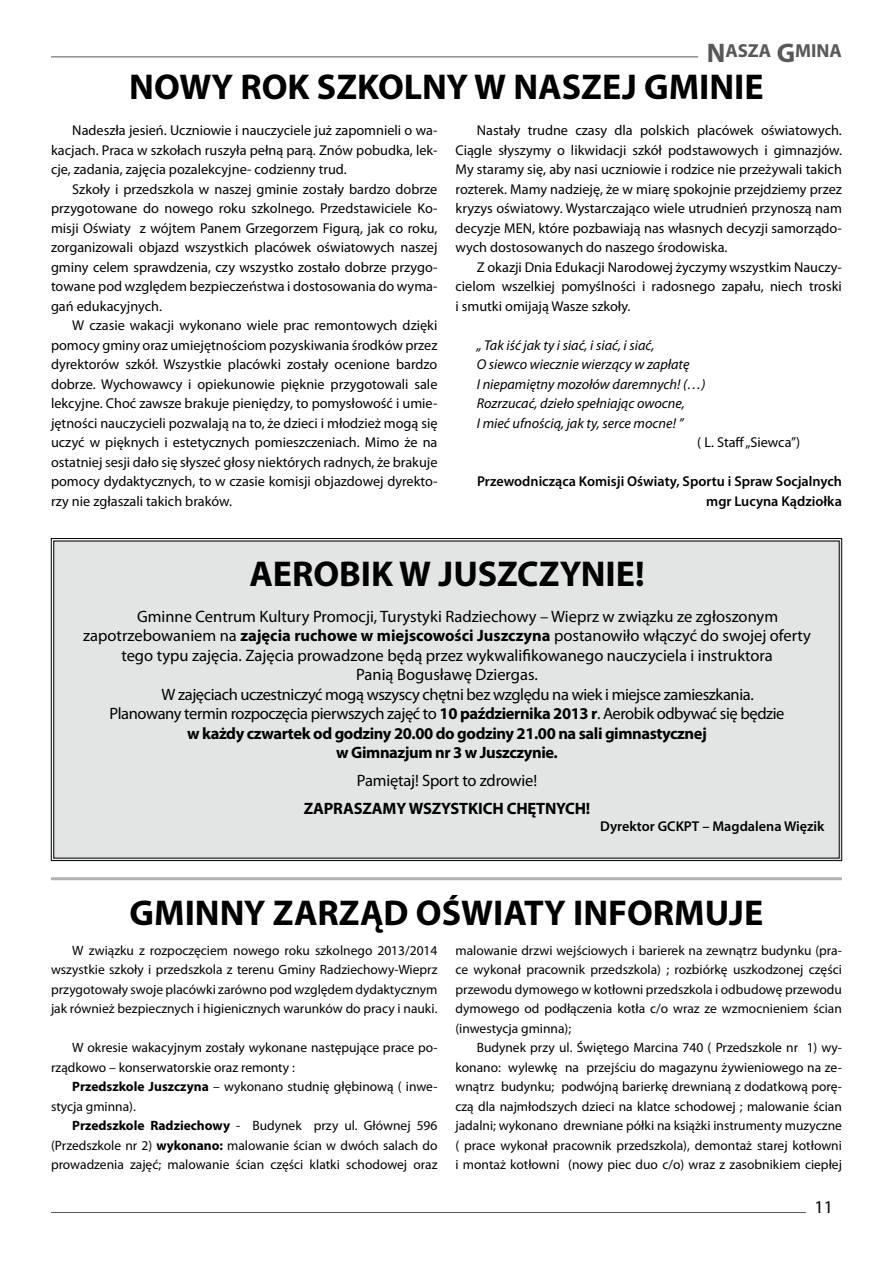
<style>
.page{position:relative;width:893px;height:1263px;background:#fff}
.page>*{position:absolute;margin:0;border:0;box-sizing:border-box;transform-origin:0 0}
.t1{font:700 36px "Myriad Pro";color:#000}
.t2{font:700 18.9px "Myriad Pro";color:#58585a}
.t3{font:18px "Myriad Pro";color:#000}
.t4{font:16.5px "Myriad Pro";letter-spacing:-.005em;color:#000}
.t5{font:16.5px "Myriad Pro";letter-spacing:-.025em;color:#000}
.t6{font:700 16.5px "Myriad Pro";letter-spacing:-.025em;color:#000}
.t7{font:14.25px/19.5px "Myriad Pro";color:#000;text-align:justify}
.t8{font:italic 14.25px/19.5px "Myriad Pro";color:#000}
.t9{font:600 14.25px/19.5px "Myriad Pro";color:#000;text-align:right}
.t10{font:13.5px/19.5px "Myriad Pro";color:#000;text-align:justify}
.s1{font-size:27px}
.s2{font-weight:700}
</style>
<div class="page">
<hr style="left:51px;top:56px;width:647px;height:1px;background:#58585a">
<hr style="left:51px;top:1212px;width:755px;height:1px;background:#58585a">
<hr style="left:51px;top:877px;width:791px;height:3px;background:#b1b3b4">
<div style="left:51px;top:538px;width:791px;height:323px;background:#e3e4e4"></div>
<h2 class="t2" style="left:707px;top:39px;width:137px"><span class="s1">N</span>ASZA <span class="s1">G</span>MINA</h2>
<h1 class="t1" style="left:129px;top:64px;width:636px">NOWY ROK SZKOLNY W NASZEJ GMINIE</h1>
<p class="t7" style="left:51px;top:121px;width:388px;text-indent:21px">Nadeszła jesień. Uczniowie i nauczyciele już zapomnieli o wa&shy;kacjach. Praca w szkołach ruszyła pełną parą. Znów pobudka, lek&shy;cje, zadania, zajęcia pozalekcyjne- codzienny trud.</p>
<p class="t7" style="left:51px;top:179px;width:388px;text-indent:21px">Szkoły i przedszkola w naszej gminie zostały bardzo dobrze przygotowane do nowego roku szkolnego. Przedstawiciele Ko&shy;misji Oświaty z wójtem Panem Grzegorzem Figurą, jak co roku, zorganizowali objazd wszystkich placówek oświatowych naszej gminy celem sprawdzenia, czy wszystko zostało dobrze przygo&shy;towane pod względem bezpieczeństwa i dostosowania do wyma&shy;gań edukacyjnych.</p>
<p class="t7" style="left:51px;top:316px;width:388px;text-indent:21px">W czasie wakacji wykonano wiele prac remontowych dzięki pomocy gminy oraz umiejętnościom pozyskiwania środków przez dyrektorów szkół. Wszystkie placówki zostały ocenione bardzo dobrze. Wychowawcy i opiekunowie pięknie przygotowali sale lekcyjne. Choć zawsze brakuje pieniędzy, to pomysłowość i umie&shy;jętności nauczycieli pozwalają na to, że dzieci i młodzież mogą się uczyć w pięknych i estetycznych pomieszczeniach. Mimo że na ostatniej sesji dało się słyszeć głosy niektórych radnych, że brakuje pomocy dydaktycznych, to w czasie komisji objazdowej dyrekto&shy;rzy nie zgłaszali takich braków.</p>
<p class="t7" style="left:455px;top:121px;width:388px;text-indent:21px">Nastały trudne czasy dla polskich placówek oświatowych.<br>Ciągle słyszymy o likwidacji szkół podstawowych i gimnazjów.<br>My staramy się, aby nasi uczniowie i rodzice nie przeżywali takich rozterek. Mamy nadzieję, że w miarę spokojnie przejdziemy przez kryzys oświatowy. Wystarczająco wiele utrudnień przynoszą nam decyzje MEN, które pozbawiają nas własnych decyzji samorządo&shy;wych dostosowanych do naszego środowiska.</p>
<p class="t7" style="left:455px;top:257px;width:388px;text-indent:21px">Z okazji Dnia Edukacji Narodowej życzymy wszystkim Nauczy&shy;cielom wszelkiej pomyślności i radosnego zapału, niech troski i smutki omijają Wasze szkoły.</p>
<p class="t8" style="left:477px;top:335px;width:230px">„ Tak iść jak ty i siać, i siać, i siać,<br>O siewco wiecznie wierzący w zapłatę<br>I niepamiętny mozołów daremnych! (…)<br>Rozrzucać, dzieło spełniając owocne,<br>I mieć ufnością, jak ty, serce mocne! ”</p>
<p class="t7" style="left:697px;top:432px;width:104px">( L. Staff „Siewca”)</p>
<p class="t9" style="left:477px;top:471px;width:366px">Przewodnicząca Komisji Oświaty, Sportu i Spraw Socjalnych mgr Lucyna Kądziołka</p>
<h1 class="t1" style="left:249px;top:550px;width:397px">AEROBIK W JUSZCZYNIE!</h1>
<p class="t4" style="left:137px;top:606px;width:642px">Gminne Centrum Kultury Promocji, Turystyki Radziechowy – Wieprz w związku ze zgłoszonym</p>
<p class="t4" style="left:83px;top:626px;width:729px">zapotrzebowaniem na <span class="s2">zajęcia ruchowe w miejscowości Juszczyna</span> postanowiło włączyć do swojej oferty</p>
<p class="t4" style="left:121px;top:645px;width:653px">tego typu zajęcia. Zajęcia prowadzone będą przez wykwalifikowanego nauczyciela i instruktora</p>
<p class="t4" style="left:356px;top:665px;width:183px">Panią Bogusławę Dziergas.</p>
<p class="t5" style="left:162px;top:684px;width:594px">W zajęciach uczestniczyć mogą wszyscy chętni bez względu na wiek i miejsce zamieszkania.</p>
<p class="t5" style="left:109px;top:704px;width:677px">Planowany termin rozpoczęcia pierwszych zajęć to <span class="s2">10 października 2013 r</span>. Aerobik odbywać się będzie</p>
<p class="t6" style="left:187px;top:723px;width:521px">w każdy czwartek od godziny 20.00 do godziny 21.00 na sali gimnastycznej</p>
<p class="t6" style="left:336px;top:742px;width:223px">w Gimnazjum nr 3 w Juszczynie.</p>
<p class="t4" style="left:357px;top:771px;width:182px">Pamiętaj! Sport to zdrowie!</p>
<p class="t6" style="left:304px;top:798px;width:288px">ZAPRASZAMY WSZYSTKICH CHĘTNYCH!</p>
<p class="t9" style="left:600px;top:816px;width:226px">Dyrektor GCKPT – Magdalena Więzik</p>
<h1 class="t1" style="left:130px;top:889px;width:635px">GMINNY ZARZĄD OŚWIATY INFORMUJE</h1>
<p class="t10" style="left:51px;top:940px;width:388px;text-indent:21px">W związku z rozpoczęciem nowego roku szkolnego 2013/2014 wszystkie szkoły i przedszkola z terenu Gminy Radziechowy-Wieprz przygotowały swoje placówki zarówno pod względem dydaktycznym jak również bezpiecznych i higienicznych warunków do pracy i nauki.</p>
<p class="t10" style="left:51px;top:1038px;width:388px;text-indent:21px">W okresie wakacyjnym zostały wykonane następujące prace po&shy;rządkowo – konserwatorskie oraz remonty :</p>
<p class="t10" style="left:51px;top:1077px;width:388px;text-indent:21px"><span class="s2">Przedszkole Juszczyna</span> – wykonano studnię głębinową ( inwe&shy;stycja gminna).</p>
<p class="t10" style="left:51px;top:1116px;width:388px;text-indent:21px"><span class="s2">Przedszkole Radziechowy</span> - Budynek przy ul. Głównej 596 (Przedszkole nr 2) <span class="s2">wykonano:</span> malowanie ścian w dwóch salach do prowadzenia zajęć; malowanie ścian części klatki schodowej oraz</p>
<p class="t10" style="left:455px;top:940px;width:388px">malowanie drzwi wejściowych i barierek na zewnątrz budynku (pra&shy;ce wykonał pracownik przedszkola) ; rozbiórkę uszkodzonej części przewodu dymowego w kotłowni przedszkola i odbudowę przewodu dymowego od podłączenia kotła c/o wraz ze wzmocnieniem ścian (inwestycja gminna);</p>
<p class="t10" style="left:455px;top:1038px;width:388px;text-indent:21px">Budynek przy ul. Świętego Marcina 740 ( Przedszkole nr 1) wy&shy;konano: wylewkę na przejściu do magazynu żywieniowego na ze&shy;wnątrz budynku; podwójną barierkę drewnianą z dodatkową porę&shy;czą dla najmłodszych dzieci na klatce schodowej ; malowanie ścian jadalni; wykonano drewniane półki na książki instrumenty muzyczne ( prace wykonał pracownik przedszkola), demontaż starej kotłowni i montaż kotłowni (nowy piec duo c/o) wraz z zasobnikiem ciepłej</p>
<p class="t3" style="left:815px;top:1196px;width:20px">11</p>
</div>
